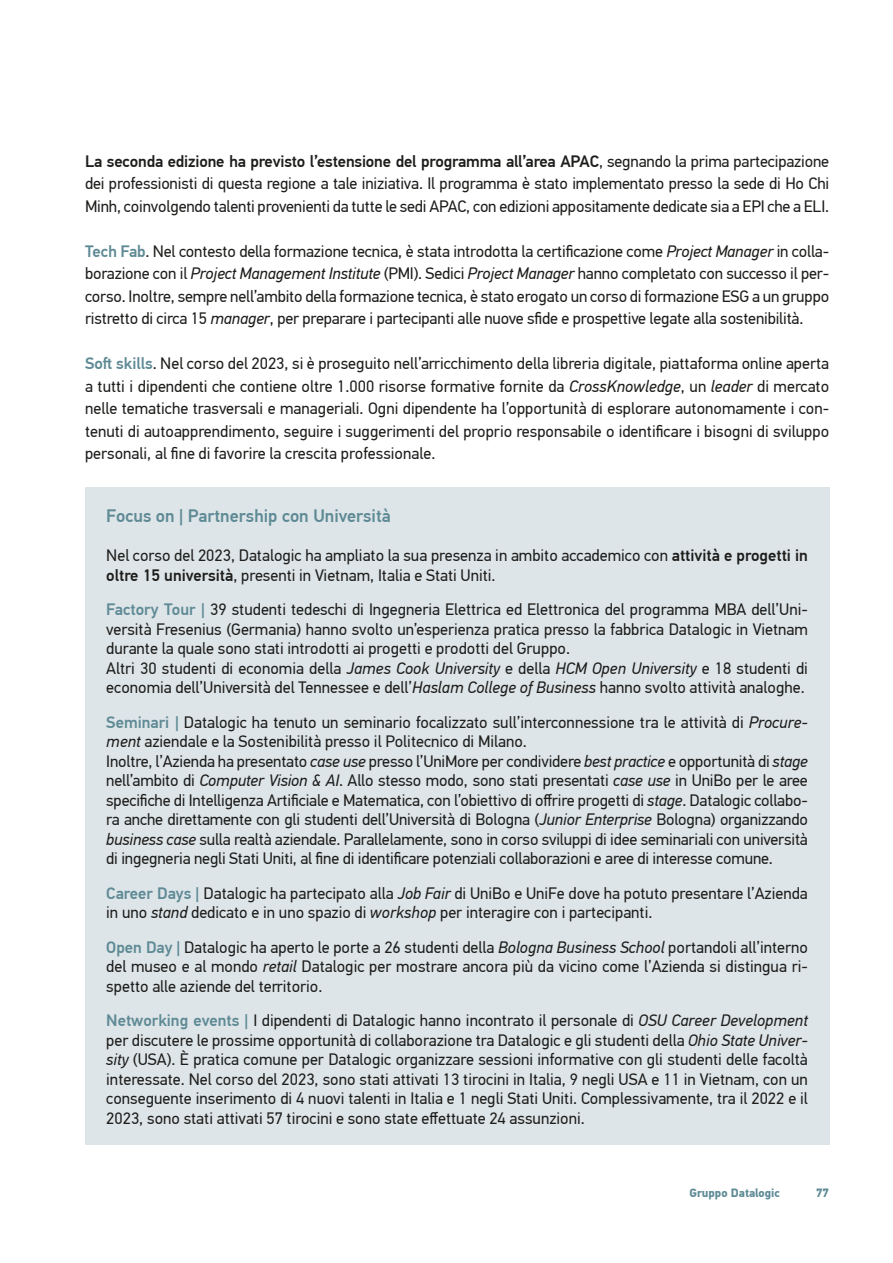
<style>
.page{position:relative;width:893px;height:1263px;background:#fff}
.page>*{position:absolute;margin:0;border:0;box-sizing:border-box;transform-origin:0 0}
.t1{font:500 18px "PF Din Text Pro";color:#5e8a95}
.t2{font:16.5px/19.5px "PF Din Text Pro";color:#1d1d1b;text-align:justify}
.t3{font:700 12px "PF Din Text Pro";color:#5e8a95}
.s1{font-weight:500}
.s2{font-weight:500;color:#5e8a95}
.s3{font-style:italic}
</style>
<div class="page">
<div style="left:85px;top:487px;width:744px;height:658px;background:#dee5e8"></div>
<p class="t2" style="left:85px;top:150px;width:746px;line-height:22.5px"><span class="s1">La seconda edizione ha previsto l’estensione del programma all’area APAC</span>, segnando la prima partecipazione dei professionisti di questa regione a tale iniziativa. Il programma è stato implementato presso la sede di Ho Chi Minh, coinvolgendo talenti provenienti da tutte le sedi APAC, con edizioni appositamente dedicate sia a EPI che a ELI.</p>
<p class="t2" style="left:85px;top:240px;width:746px;line-height:22.5px"><span class="s2">Tech Fab</span>. Nel contesto della formazione tecnica, è stata introdotta la certificazione come <span class="s3">Project Manager</span> in colla&shy;borazione con il <span class="s3">Project Management Institute</span> (PMI). Sedici <span class="s3">Project Manager</span> hanno completato con successo il per&shy;corso. Inoltre, sempre nell’ambito della formazione tecnica, è stato erogato un corso di formazione ESG a un gruppo ristretto di circa 15 <span class="s3">manager</span>, per preparare i partecipanti alle nuove sfide e prospettive legate alla sostenibilità.</p>
<p class="t2" style="left:85px;top:352px;width:746px;line-height:22.5px"><span class="s2">Soft skills</span>. Nel corso del 2023, si è proseguito nell’arricchimento della libreria digitale, piattaforma online aperta a tutti i dipendenti che contiene oltre 1.000 risorse formative fornite da <span class="s3">CrossKnowledge</span>, un <span class="s3">leader</span> di mercato nelle tematiche trasversali e manageriali. Ogni dipendente ha l’opportunità di esplorare autonomamente i con&shy;tenuti di autoapprendimento, seguire i suggerimenti del proprio responsabile o identificare i bisogni di sviluppo personali, al fine di favorire la crescita professionale.</p>
<p class="t1" style="left:106px;top:505px;width:286px">Focus on | Partnership con Università</p>
<p class="t2" style="left:106px;top:546px;width:703px">Nel corso del 2023, Datalogic ha ampliato la sua presenza in ambito accademico con <span class="s1">attività e progetti in oltre 15 università</span>, presenti in Vietnam, Italia e Stati Uniti.</p>
<p class="t2" style="left:106px;top:600px;width:703px;text-align:left"><span class="s2">Factory Tour |</span> 39 studenti tedeschi di Ingegneria Elettrica ed Elettronica del programma MBA dell’Uni&shy;versità Fresenius (Germania) hanno svolto un’esperienza pratica presso la fabbrica Datalogic in Vietnam durante la quale sono stati introdotti ai progetti e prodotti del Gruppo.<br>Altri 30 studenti di economia della <span class="s3">James Cook University</span> e della <span class="s3">HCM Open University</span> e 18 studenti di economia dell’Università del Tennessee e dell’<span class="s3">Haslam College of Business</span> hanno svolto attività analoghe.</p>
<p class="t2" style="left:106px;top:712px;width:703px;text-align:left"><span class="s2">Seminari |</span> Datalogic ha tenuto un seminario focalizzato sull’interconnessione tra le attività di <span class="s3">Procure&shy;ment</span> aziendale e la Sostenibilità presso il Politecnico di Milano.<br>Inoltre, l’Azienda ha presentato <span class="s3">case use</span> presso l’UniMore per condividere <span class="s3">best practice</span> e opportunità di <span class="s3">stage </span>nell’ambito di <span class="s3">Computer Vision &amp; AI</span>. Allo stesso modo, sono stati presentati <span class="s3">case use</span> in UniBo per le aree specifiche di Intelligenza Artificiale e Matematica, con l’obiettivo di offrire progetti di <span class="s3">stage</span>. Datalogic collabo&shy;ra anche direttamente con gli studenti dell’Università di Bologna (<span class="s3">Junior Enterprise</span> Bologna) organizzando <span class="s3">business case</span> sulla realtà aziendale. Parallelamente, sono in corso sviluppi di idee seminariali con università di ingegneria negli Stati Uniti, al fine di identificare potenziali collaborazioni e aree di interesse comune.</p>
<p class="t2" style="left:106px;top:883px;width:703px"><span class="s2">Career Days |</span> Datalogic ha partecipato alla <span class="s3">Job Fair</span> di UniBo e UniFe dove ha potuto presentare l’Azienda in uno <span class="s3">stand</span> dedicato e in uno spazio di <span class="s3">workshop</span> per interagire con i partecipanti.</p>
<p class="t2" style="left:106px;top:937px;width:703px"><span class="s2">Open Day |</span> Datalogic ha aperto le porte a 26 studenti della <span class="s3">Bologna Business School</span> portandoli all’interno del museo e al mondo <span class="s3">retail</span> Datalogic per mostrare ancora più da vicino come l’Azienda si distingua ri&shy;spetto alle aziende del territorio.</p>
<p class="t2" style="left:106px;top:1011px;width:703px"><span class="s2">Networking events |</span> I dipendenti di Datalogic hanno incontrato il personale di <span class="s3">OSU Career Development </span>per discutere le prossime opportunità di collaborazione tra Datalogic e gli studenti della <span class="s3">Ohio State Univer&shy;sity</span> (USA). È pratica comune per Datalogic organizzare sessioni informative con gli studenti delle facoltà interessate. Nel corso del 2023, sono stati attivati 13 tirocini in Italia, 9 negli USA e 11 in Vietnam, con un conseguente inserimento di 4 nuovi talenti in Italia e 1 negli Stati Uniti. Complessivamente, tra il 2022 e il 2023, sono stati attivati 57 tirocini e sono state effettuate 24 assunzioni.</p>
<p class="t3" style="left:689px;top:1185px;width:92px">Gruppo Datalogic</p>
<p class="t3" style="left:816px;top:1185px;width:15px">77</p>
</div>
